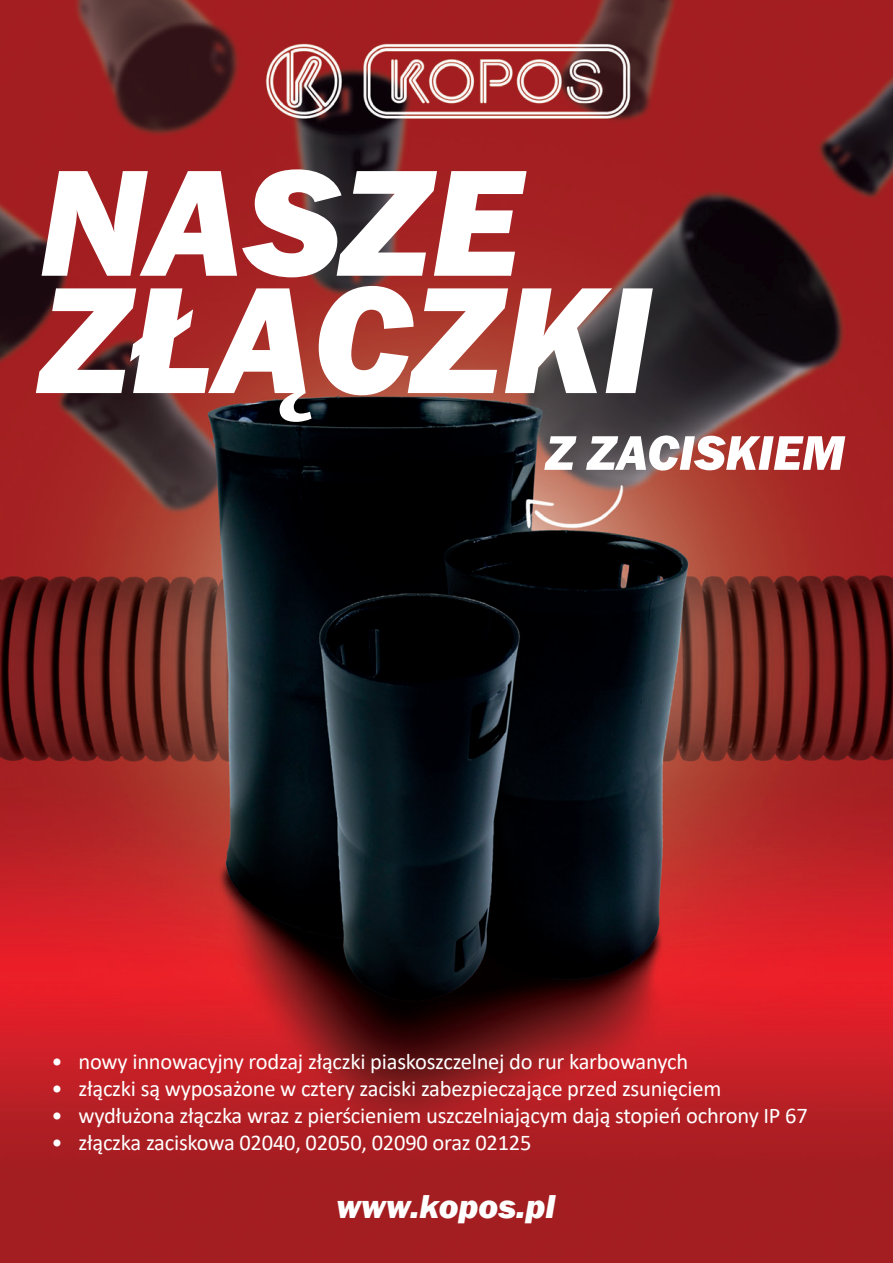
<style>
.page{position:relative;width:893px;height:1263px;background:#fff}
.page>*{position:absolute;margin:0;border:0;box-sizing:border-box;transform-origin:0 0}
.t1{font:italic 800 157.05px/117.3px "Franklin Gothic";color:#fff}
.t2{font:italic 800 50.4px "Franklin Gothic";color:#fff}
.t3{font:italic 800 34.05px "Franklin Gothic";color:#fff}
.t4{font:22.5px "Calibri";letter-spacing:-.01em;color:#fff}
</style>
<div class="page">
<img style="left:0;top:0;width:893px;height:1263px">
<h1 class="t1" style="left:39px;top:165px;width:613px">NASZE<br>ZŁĄCZKI</h1>
<h2 class="t2" style="left:545px;top:420px;width:301px">Z ZACISKIEM</h2>
<p class="t4" style="left:51px;top:1046px;width:638px">• nowy innowacyjny rodzaj złączki piaskoszczelnej do rur karbowanych</p>
<p class="t4" style="left:51px;top:1073px;width:671px">• złączki są wyposażone w cztery zaciski zabezpieczające przed zsunięciem</p>
<p class="t4" style="left:51px;top:1100px;width:758px">• wydłużona złączka wraz z pierścieniem uszczelniającym dają stopień ochrony IP 67</p>
<p class="t4" style="left:51px;top:1127px;width:482px">• złączka zaciskowa 02040, 02050, 02090 oraz 02125</p>
<h3 class="t3" style="left:337px;top:1184px;width:220px">www.kopos.pl</h3>
</div>
